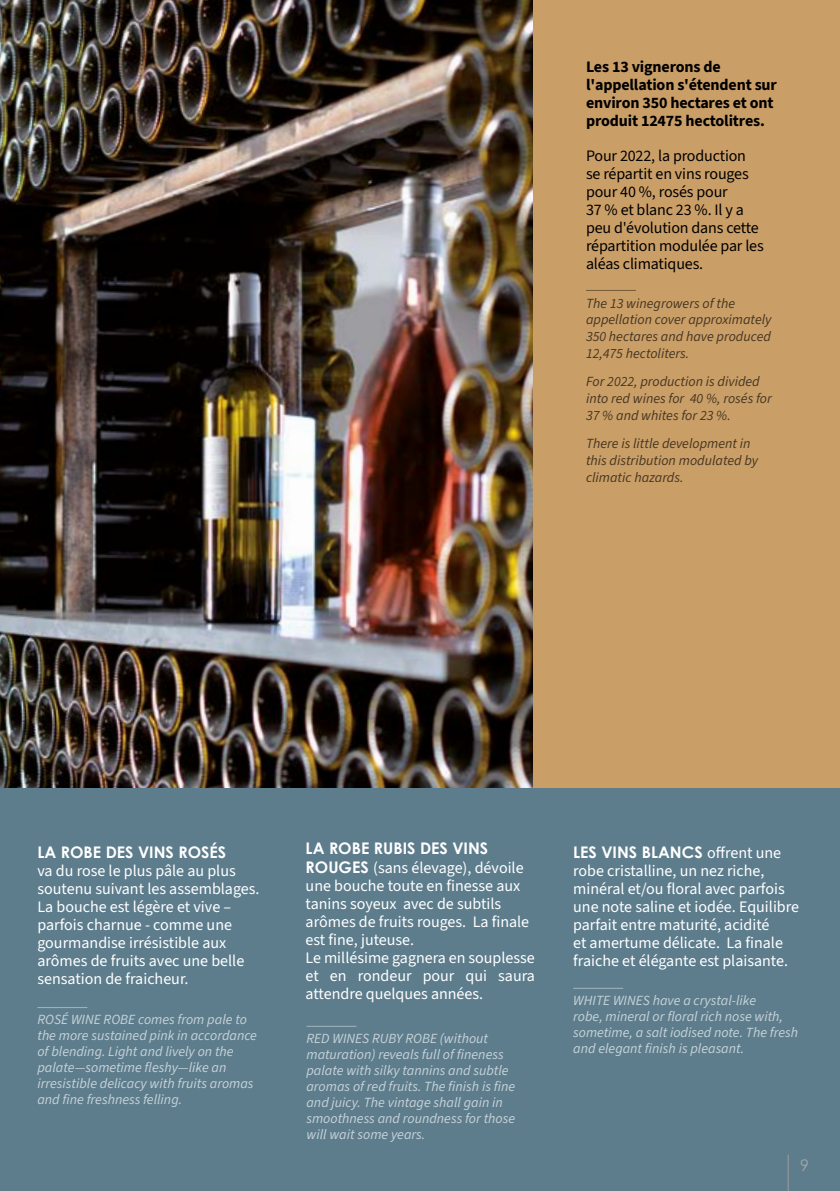
<style>
.page{position:relative;width:840px;height:1191px;background:#fff}
.page>*{position:absolute;margin:0;border:0;box-sizing:border-box;transform-origin:0 0}
.t1{font:16px/18px "Source Sans 3";color:#fff}
.t2{font:16px/18px "Source Sans 3";letter-spacing:-.01em;color:#000}
.t3{font:700 16px/18px "Source Sans 3";letter-spacing:-.01em;color:#000}
.t4{font:700 16px "Century Gothic";color:#fff}
.t5{font:16px "Century Gothic";color:#a6a5a5}
.t6{font:italic 14px/16px "Source Sans 3";color:#fff}
.t7{font:italic 14px/16.8px "Source Sans 3";color:#000}
.s1{font-family:"Century Gothic";font-weight:700}
.s2{font-family:"Source Sans 3";font-weight:400}
</style>
<div class="page">
<img style="left:0;top:0;width:533px;height:788px">
<div style="left:533px;top:0;width:306px;height:837px;background:#ca9e67"></div>
<hr style="left:585px;top:290px;width:50px;height:1px;background:#000">
<div style="left:0;top:788px;width:839px;height:403px;background:#5d7d8d"></div>
<hr style="left:37px;top:1007px;width:50px;height:1px;background:#fff">
<hr style="left:306px;top:1026px;width:50px;height:1px;background:#fff">
<hr style="left:573px;top:988px;width:49px;height:1px;background:#fff">
<hr style="left:787px;top:1154px;width:1px;height:37px;background:#9d9d9c">
<p class="t3" style="left:585px;top:58px;width:192px">Les 13 vignerons de l'appellation s'étendent sur environ 350 hectares et ont produit 12475 hectolitres.</p>
<p class="t2" style="left:585px;top:147px;width:179px">Pour 2022, la production se répartit en vins rouges pour 40 %, rosés pour<br>37 % et blanc 23 %. Il y a peu d'évolution dans cette répartition modulée par les aléas climatiques.</p>
<p class="t7" style="left:585px;top:295px;width:187px">The 13 winegrowers of the appellation cover approximately<br>350 hectares and have produced<br>12,475 hectoliters.</p>
<p class="t7" style="left:585px;top:373px;width:187px">For 2022, production is divided into red wines for 40 %, rosés for<br>37 % and whites for 23 %.</p>
<p class="t7" style="left:585px;top:435px;width:173px">There is little development in this distribution modulated by climatic hazards.</p>
<p class="t4" style="left:37px;top:840px;width:190px">LA ROBE DES VINS ROSÉS</p>
<p class="t1" style="left:37px;top:862px;width:223px">va du rose le plus pâle au plus soutenu suivant les assemblages.<br>La bouche est légère et vive – parfois charnue - comme une gourmandise irrésistible aux arômes de fruits avec une belle sensation de fraicheur.</p>
<p class="t6" style="left:37px;top:1011px;width:221px">ROSÉ WINE ROBE comes from pale to the more sustained pink in accordance of blending. Light and lively on the palate—sometime fleshy—like an irresistible delicacy with fruits aromas and fine freshness felling.</p>
<p class="t4" style="left:305px;top:835px;width:184px">LA ROBE RUBIS DES VINS</p>
<p class="t1" style="left:305px;top:859px;width:231px"><span class="s1">ROUGES</span> (sans élevage), dévoile une bouche toute en finesse aux tanins soyeux avec de subtils arômes de fruits rouges. La finale est fine, juteuse.<br>Le millésime gagnera en souplesse et en rondeur pour qui saura attendre quelques années.</p>
<p class="t6" style="left:306px;top:1030px;width:210px">RED WINES RUBY ROBE (without maturation) reveals full of fineness palate with silky tannins and subtle aromas of red fruits. The finish is fine and juicy. The vintage shall gain in smoothness and roundness for those will wait some years.</p>
<p class="t4" style="left:573px;top:840px;width:209px">LES VINS BLANCS <span class="s2">offrent une</span></p>
<p class="t1" style="left:573px;top:862px;width:227px">robe cristalline, un nez riche, minéral et/ou floral avec parfois une note saline et iodée. Equilibre parfait entre maturité, acidité<br>et amertume délicate. La finale fraiche et élégante est plaisante.</p>
<p class="t6" style="left:573px;top:992px;width:226px">WHITE WINES have a crystal-like<br>robe, mineral or floral rich nose with, sometime, a salt iodised note. The fresh and elegant finish is pleasant.</p>
<p class="t5" style="left:799px;top:1154px;width:10px">9</p>
</div>
